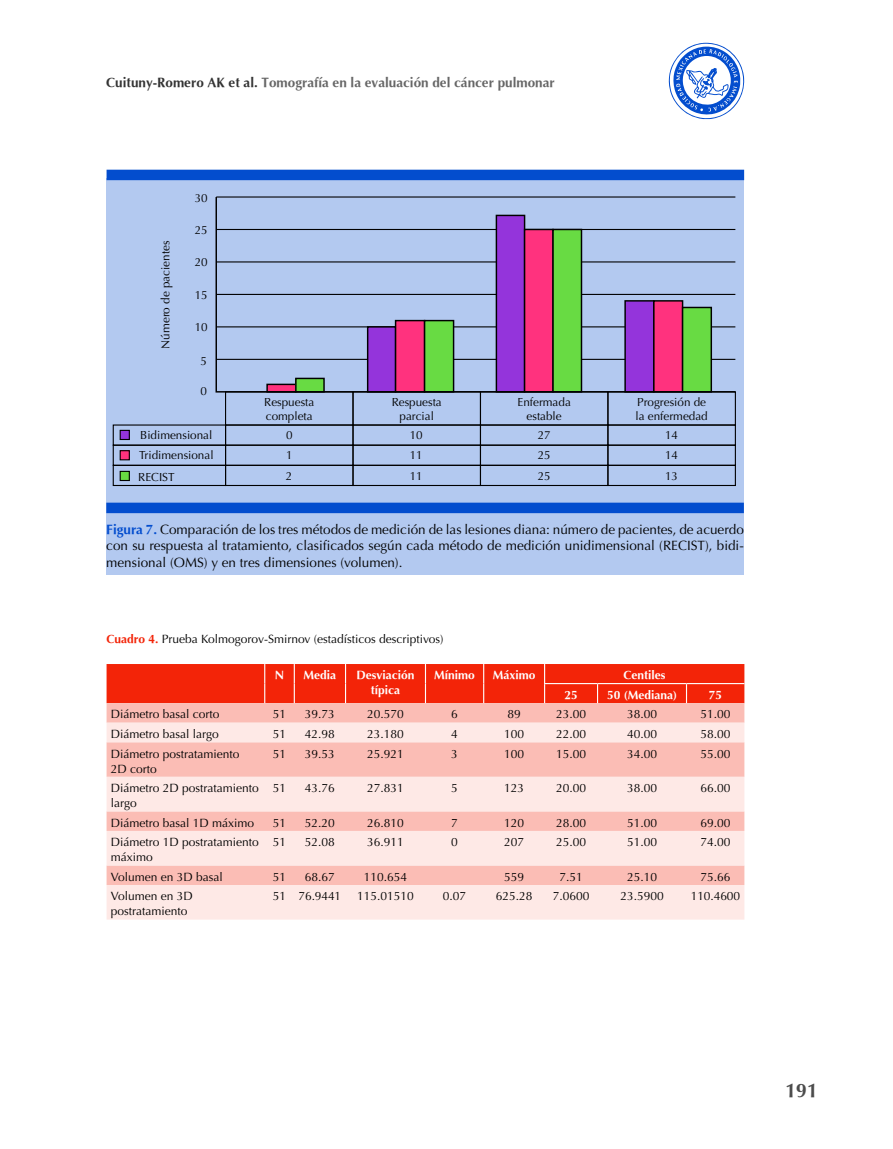
<style>
.page{position:relative;width:893px;height:1149px;background:#fff}
.page>*{position:absolute;margin:0;border:0;box-sizing:border-box;transform-origin:0 0}
.t1{font:700 19.5px "Optima";color:#4c4c4c}
.t2{font:13.5px/16.5px "Optima";color:#000;text-align:justify}
.t3{font:700 13.5px "Optima";color:#666}
.t4{font:12px/15px "Optima";color:#000}
.t5{font:700 12px/15px "Optima";color:#fff;text-align:center}
.t6{font:11.7px/14.7px "Optima";color:#000}
.s1{color:#333}
.s2{font-weight:700;color:#034dce}
.s3{font-weight:700;color:#f32408}
</style>
<div class="page">
<svg style="left:669px;top:43px;width:75px;height:76px"></svg>
<div style="left:107px;top:178px;width:637px;height:396px;background:#b3c9f0"></div>
<div style="left:106px;top:502px;width:638px;height:11px;background:#034dce"></div>
<div style="left:107px;top:170px;width:637px;height:10px;background:#034dce"></div>
<div style="left:225px;top:391px;width:129px;height:34px;border:1px solid #000"></div>
<div style="left:352px;top:391px;width:129px;height:34px;border:1px solid #000"></div>
<div style="left:607px;top:391px;width:129px;height:34px;border:1px solid #000"></div>
<div style="left:225px;top:424px;width:129px;height:21px;border:1px solid #000"></div>
<div style="left:352px;top:424px;width:129px;height:21px;border:1px solid #000"></div>
<div style="left:480px;top:424px;width:128px;height:21px;border:1px solid #000"></div>
<div style="left:607px;top:424px;width:129px;height:21px;border:1px solid #000"></div>
<div style="left:225px;top:444px;width:129px;height:21px;border:1px solid #000"></div>
<div style="left:352px;top:444px;width:129px;height:21px;border:1px solid #000"></div>
<div style="left:480px;top:444px;width:128px;height:21px;border:1px solid #000"></div>
<div style="left:607px;top:444px;width:129px;height:21px;border:1px solid #000"></div>
<div style="left:225px;top:464px;width:129px;height:22px;border:1px solid #000"></div>
<div style="left:113px;top:444px;width:113px;height:21px;border:1px solid #000"></div>
<div style="left:113px;top:464px;width:113px;height:22px;border:1px solid #000"></div>
<div style="left:352px;top:464px;width:129px;height:22px;border:1px solid #000"></div>
<div style="left:480px;top:464px;width:128px;height:22px;border:1px solid #000"></div>
<div style="left:607px;top:464px;width:129px;height:22px;border:1px solid #000"></div>
<div style="left:120px;top:430px;width:9px;height:9px;background:#9434db"></div>
<div style="left:120px;top:429px;width:10px;height:11px;border:1px solid #000"></div>
<div style="left:120px;top:450px;width:9px;height:9px;background:#ff327e"></div>
<div style="left:120px;top:450px;width:10px;height:10px;border:1px solid #000"></div>
<div style="left:120px;top:471px;width:9px;height:9px;background:#68db43"></div>
<div style="left:120px;top:470px;width:10px;height:11px;border:1px solid #000"></div>
<svg style="left:215px;top:196px;width:521px;height:197px"></svg>
<div style="left:107px;top:703px;width:637px;height:19px;background:#fbbdb5"></div>
<svg style="left:107px;top:722px;width:637px;height:197px;background:#fcd8d3"></svg>
<div style="left:107px;top:664px;width:637px;height:39px;background:#f32408"></div>
<p class="t3" style="left:106px;top:77px;width:450px"><span class="s1">Cuituny-Romero AK et al.</span> Tomografía en la evaluación del cáncer pulmonar</p>
<p class="t6" style="left:195px;top:191px;width:15px">30</p>
<p class="t6" style="left:195px;top:223px;width:15px">25</p>
<p class="t6" style="left:195px;top:256px;width:15px">20</p>
<p class="t6" style="left:195px;top:289px;width:15px">15</p>
<p class="t6" style="left:195px;top:321px;width:15px">10</p>
<p class="t6" style="left:201px;top:355px;width:8px">5</p>
<p class="t6" style="left:201px;top:385px;width:8px">0</p>
<p class="t6" style="left:139px;top:427px;width:76px;line-height:19.4px">Bidimensional<br>Tridimensional</p>
<p class="t6" style="left:138px;top:470px;width:38px">RECIST</p>
<p class="t6" style="left:159px;top:348px;width:109px;rotate:-90deg">Número de pacientes</p>
<p class="t6" style="left:264px;top:395px;width:52px">Respuesta completa</p>
<p class="t6" style="left:392px;top:395px;width:52px;text-align:center">Respuesta parcial</p>
<p class="t6" style="left:517px;top:395px;width:55px;text-align:center">Enfermada estable</p>
<p class="t6" style="left:635px;top:395px;width:74px">Progresión de la enfermedad</p>
<p class="t6" style="left:286px;top:426px;width:8px;line-height:19.5px">0<br>1</p>
<p class="t6" style="left:286px;top:470px;width:8px">2</p>
<p class="t6" style="left:665px;top:429px;width:15px">14</p>
<p class="t6" style="left:410px;top:429px;width:15px">10</p>
<p class="t6" style="left:538px;top:426px;width:15px;line-height:19.5px">27<br>25</p>
<p class="t6" style="left:538px;top:470px;width:15px">25</p>
<p class="t6" style="left:410px;top:445px;width:15px;line-height:21.5px">11<br>11</p>
<p class="t6" style="left:665px;top:445px;width:15px;line-height:21.5px">14<br>13</p>
<p class="t2" style="left:106px;top:521px;width:639px"><span class="s2">Figura 7.</span> Comparación de los tres métodos de medición de las lesiones diana: número de pacientes, de acuerdo con su respuesta al tratamiento, clasificados según cada método de medición unidimensional (RECIST), bidi&shy;mensional (OMS) y en tres dimensiones (volumen).</p>
<p class="t4" style="left:107px;top:631px;width:338px"><span class="s3">Cuadro 4.</span> Prueba Kolmogorov-Smirnov (estadísticos descriptivos)</p>
<p class="t5" style="left:275px;top:668px;width:11px">N</p>
<p class="t5" style="left:304px;top:668px;width:34px">Media</p>
<p class="t5" style="left:356px;top:668px;width:60px">Desviación típica</p>
<p class="t5" style="left:434px;top:668px;width:42px">Mínimo</p>
<p class="t5" style="left:493px;top:668px;width:44px">Máximo</p>
<p class="t5" style="left:623px;top:668px;width:44px">Centiles</p>
<p class="t5" style="left:564px;top:688px;width:15px">25</p>
<p class="t5" style="left:607px;top:688px;width:72px">50 (Mediana)</p>
<p class="t5" style="left:709px;top:688px;width:15px">75</p>
<p class="t4" style="left:111px;top:707px;width:110px">Diámetro basal corto</p>
<p class="t4" style="left:273px;top:706px;width:15px">51</p>
<p class="t4" style="left:305px;top:706px;width:32px">39.73</p>
<p class="t4" style="left:367px;top:706px;width:38px">20.570</p>
<p class="t4" style="left:451px;top:706px;width:8px">6</p>
<p class="t4" style="left:507px;top:706px;width:15px">89</p>
<p class="t4" style="left:556px;top:706px;width:32px">23.00</p>
<p class="t4" style="left:627px;top:706px;width:32px">38.00</p>
<p class="t4" style="left:700px;top:706px;width:32px">51.00</p>
<p class="t4" style="left:111px;top:727px;width:110px">Diámetro basal largo</p>
<p class="t4" style="left:273px;top:726px;width:15px">51</p>
<p class="t4" style="left:305px;top:726px;width:32px">42.98</p>
<p class="t4" style="left:367px;top:726px;width:38px">23.180</p>
<p class="t4" style="left:451px;top:726px;width:8px">4</p>
<p class="t4" style="left:504px;top:726px;width:22px">100</p>
<p class="t4" style="left:556px;top:726px;width:32px">22.00</p>
<p class="t4" style="left:627px;top:726px;width:32px">40.00</p>
<p class="t4" style="left:700px;top:726px;width:32px">58.00</p>
<p class="t4" style="left:111px;top:747px;width:130px">Diámetro postratamiento<br>2D corto</p>
<p class="t4" style="left:273px;top:746px;width:15px">51</p>
<p class="t4" style="left:305px;top:746px;width:32px">39.53</p>
<p class="t4" style="left:367px;top:746px;width:38px">25.921</p>
<p class="t4" style="left:451px;top:746px;width:8px">3</p>
<p class="t4" style="left:504px;top:746px;width:22px">100</p>
<p class="t4" style="left:556px;top:746px;width:32px">15.00</p>
<p class="t4" style="left:627px;top:746px;width:32px">34.00</p>
<p class="t4" style="left:700px;top:746px;width:32px">55.00</p>
<p class="t4" style="left:111px;top:780px;width:149px">Diámetro 2D postratamiento largo</p>
<p class="t4" style="left:273px;top:780px;width:15px">51</p>
<p class="t4" style="left:305px;top:780px;width:32px">43.76</p>
<p class="t4" style="left:367px;top:780px;width:38px">27.831</p>
<p class="t4" style="left:451px;top:780px;width:8px">5</p>
<p class="t4" style="left:504px;top:780px;width:22px">123</p>
<p class="t4" style="left:556px;top:780px;width:32px">20.00</p>
<p class="t4" style="left:627px;top:780px;width:32px">38.00</p>
<p class="t4" style="left:700px;top:780px;width:32px">66.00</p>
<p class="t4" style="left:111px;top:815px;width:145px">Diámetro basal 1D máximo</p>
<p class="t4" style="left:273px;top:815px;width:15px">51</p>
<p class="t4" style="left:305px;top:815px;width:32px">52.20</p>
<p class="t4" style="left:367px;top:815px;width:38px">26.810</p>
<p class="t4" style="left:451px;top:815px;width:8px">7</p>
<p class="t4" style="left:504px;top:815px;width:22px">120</p>
<p class="t4" style="left:556px;top:815px;width:32px">28.00</p>
<p class="t4" style="left:627px;top:815px;width:32px">51.00</p>
<p class="t4" style="left:700px;top:815px;width:32px">69.00</p>
<p class="t4" style="left:111px;top:834px;width:149px">Diámetro 1D postratamiento máximo</p>
<p class="t4" style="left:273px;top:834px;width:15px">51</p>
<p class="t4" style="left:305px;top:834px;width:32px">52.08</p>
<p class="t4" style="left:367px;top:834px;width:38px">36.911</p>
<p class="t4" style="left:451px;top:834px;width:8px">0</p>
<p class="t4" style="left:504px;top:834px;width:22px">207</p>
<p class="t4" style="left:556px;top:834px;width:32px">25.00</p>
<p class="t4" style="left:627px;top:834px;width:32px">51.00</p>
<p class="t4" style="left:700px;top:834px;width:32px">74.00</p>
<p class="t4" style="left:111px;top:869px;width:114px">Volumen en 3D basal</p>
<p class="t4" style="left:273px;top:869px;width:15px">51</p>
<p class="t4" style="left:305px;top:869px;width:32px">68.67</p>
<p class="t4" style="left:364px;top:869px;width:45px">110.654</p>
<p class="t4" style="left:504px;top:869px;width:22px">559</p>
<p class="t4" style="left:559px;top:869px;width:25px">7.51</p>
<p class="t4" style="left:627px;top:869px;width:32px">25.10</p>
<p class="t4" style="left:700px;top:869px;width:32px">75.66</p>
<p class="t4" style="left:111px;top:888px;width:84px">Volumen en 3D postratamiento</p>
<p class="t4" style="left:273px;top:888px;width:70px">51 76.9441</p>
<p class="t4" style="left:357px;top:888px;width:58px">115.01510</p>
<p class="t4" style="left:443px;top:888px;width:25px">0.07</p>
<p class="t4" style="left:496px;top:888px;width:38px">625.28</p>
<p class="t4" style="left:553px;top:888px;width:38px">7.0600</p>
<p class="t4" style="left:620px;top:888px;width:45px">23.5900</p>
<p class="t4" style="left:691px;top:888px;width:51px">110.4600</p>
<h1 class="t1" style="left:785px;top:1082px;width:34px">191</h1>
</div>
